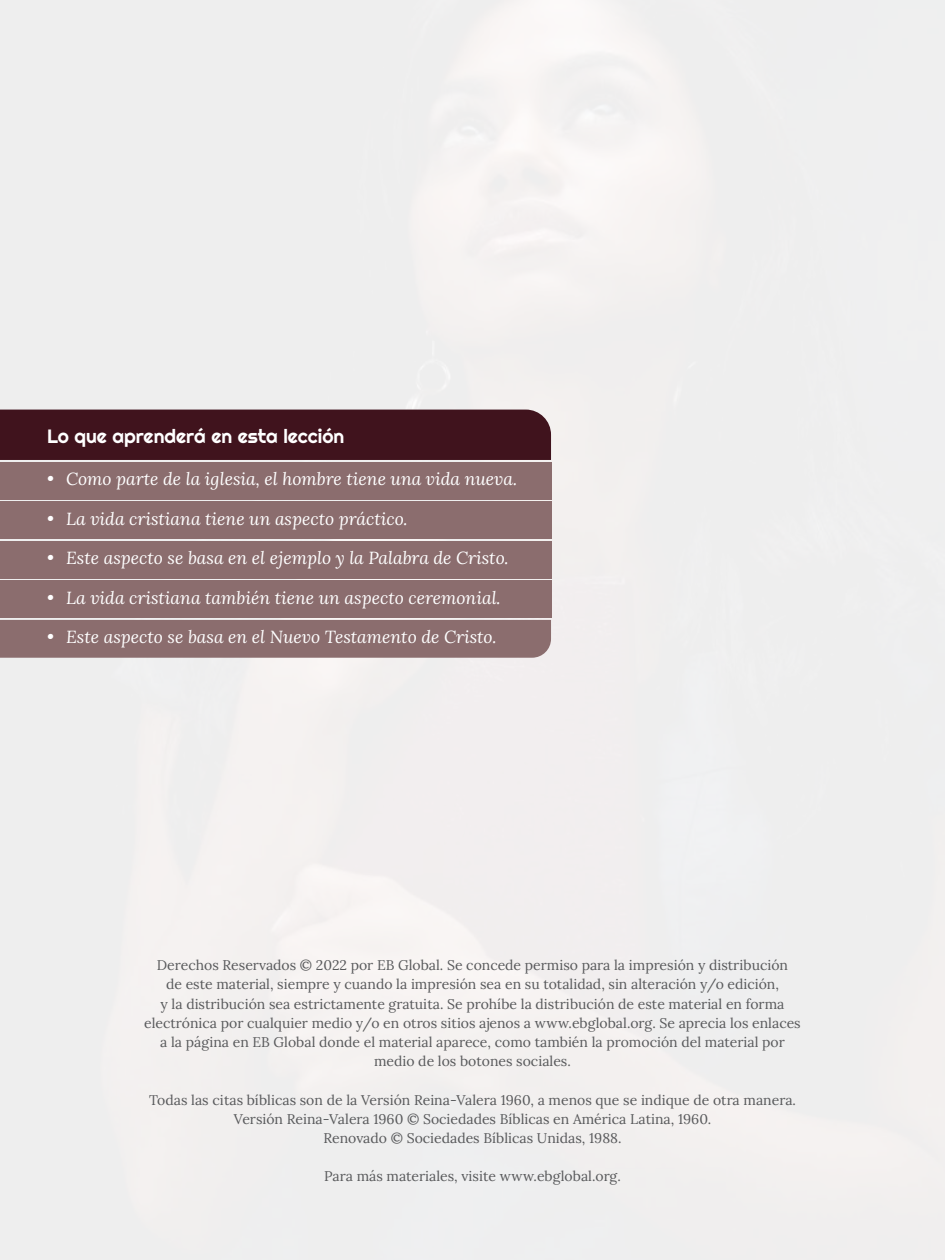
<style>
.page{position:relative;width:945px;height:1260px;background:#fff}
.page>*{position:absolute;margin:0;border:0;box-sizing:border-box;transform-origin:0 0}
.t1{font:19.25px "Righteous";color:#fff}
.t2{font:italic 17.5px "Lora";color:#fff}
.t3{font:14px/19.2px "Lora";color:#58595b;text-align:center}
</style>
<div class="page">
<div style="left:0;top:410px;width:551px;height:50px;background:#40131d"></div>
<div style="left:0;top:462px;width:551px;height:38px;background:#8b6d6e"></div>
<div style="left:0;top:501px;width:551px;height:38px;background:#8b6d6e"></div>
<div style="left:0;top:541px;width:551px;height:38px;background:#8b6d6e"></div>
<div style="left:0;top:580px;width:551px;height:38px;background:#8b6d6e"></div>
<div style="left:0;top:620px;width:551px;height:38px;background:#8b6d6e"></div>
<h1 class="t1" style="left:47px;top:424px;width:299px">Lo que aprenderá en esta lección</h1>
<p class="t2" style="left:47px;top:467px;width:471px">• Como parte de la iglesia, el hombre tiene una vida nueva.</p>
<p class="t2" style="left:47px;top:507px;width:362px">• La vida cristiana tiene un aspecto práctico.</p>
<p class="t2" style="left:47px;top:546px;width:463px">• Este aspecto se basa en el ejemplo y la Palabra de Cristo.</p>
<p class="t2" style="left:47px;top:586px;width:455px">• La vida cristiana también tiene un aspecto ceremonial.</p>
<p class="t2" style="left:47px;top:625px;width:451px">• Este aspecto se basa en el Nuevo Testamento de Cristo.</p>
<p class="t3" style="left:144px;top:955px;width:658px">Derechos Reservados © 2022 por EB Global. Se concede permiso para la impresión y distribución<br>de este material, siempre y cuando la impresión sea en su totalidad, sin alteración y/o edición,<br>y la distribución sea estrictamente gratuita. Se prohíbe la distribución de este material en forma electrónica por cualquier medio y/o en otros sitios ajenos a www.ebglobal.org. Se aprecia los enlaces a la página en EB Global donde el material aparece, como también la promoción del material por medio de los botones sociales.</p>
<p class="t3" style="left:149px;top:1089px;width:649px">Todas las citas bíblicas son de la Versión Reina-Valera 1960, a menos que se indique de otra manera.<br>Versión Reina-Valera 1960 © Sociedades Bíblicas en América Latina, 1960.<br>Renovado © Sociedades Bíblicas Unidas, 1988.</p>
<p class="t3" style="left:324px;top:1166px;width:298px">Para más materiales, visite www.ebglobal.org.</p>
</div>
